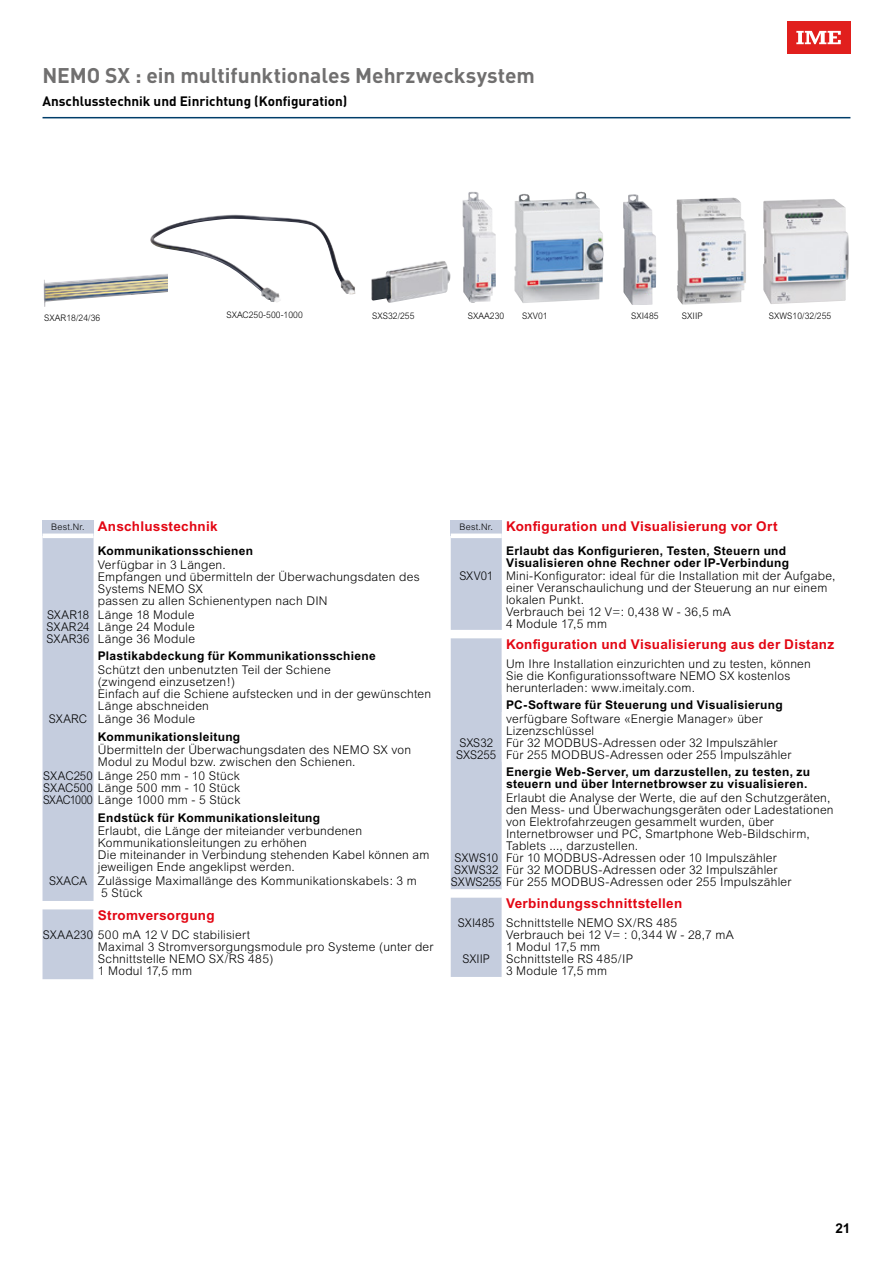
<style>
.page{position:relative;width:893px;height:1263px;background:#fff}
.page>*{position:absolute;margin:0;border:0;box-sizing:border-box;transform-origin:0 0}
.t1{font:700 21px "DIN Pro";letter-spacing:-.005em;color:#706f6f}
.t2{font:700 13.5px "Arial";letter-spacing:.02em;color:#e30613}
.t3{font:700 13.5px "DIN Pro";color:#000}
.t4{font:700 13.5px "Arial";color:#000}
.t5{font:300 12px/12px "Arial";letter-spacing:.02em;color:#000}
.t6{font:300 12px/12px "Arial";letter-spacing:.02em;color:#000;scale:.95 1}
.t7{font:700 12px/12px "Arial";letter-spacing:.025em;color:#000}
.t8{font:300 9px "Arial";letter-spacing:.01em;color:#000;scale:.95 1}
.s1{font-weight:300;font-size:9px;color:#000}
</style>
<div class="page">
<div style="left:787px;top:21px;width:63px;height:33px;background:#e11f1d"></div>
<svg style="left:796px;top:31px;width:45px;height:13px"></svg>
<img style="left:150px;top:217px;width:131px;height:85px">
<img style="left:44px;top:273px;width:124px;height:34px">
<div style="left:43px;top:538px;width:51px;height:363px;background:#c5cdde"></div>
<div style="left:43px;top:521px;width:51px;height:15px;background:#c5cdde"></div>
<div style="left:43px;top:533px;width:51px;height:5px;background:#fff"></div>
<div style="left:43px;top:909px;width:51px;height:70px;background:#c5cdde"></div>
<div style="left:451px;top:538px;width:51px;height:92px;background:#c5cdde"></div>
<div style="left:451px;top:521px;width:51px;height:15px;background:#c5cdde"></div>
<div style="left:451px;top:533px;width:51px;height:5px;background:#fff"></div>
<div style="left:451px;top:638px;width:51px;height:251px;background:#c5cdde"></div>
<div style="left:451px;top:898px;width:51px;height:79px;background:#c5cdde"></div>
<img style="left:371px;top:261px;width:80px;height:42px">
<img style="left:514px;top:192px;width:90px;height:111px">
<img style="left:462px;top:192px;width:34px;height:111px">
<img style="left:623px;top:194px;width:33px;height:111px">
<img style="left:763px;top:199px;width:86px;height:105px">
<img style="left:677px;top:198px;width:69px;height:107px">
<hr style="left:43px;top:117px;width:807px;height:1px;background:#003d6a">
<h1 class="t1" style="left:43px;top:61px;width:494px">NEMO SX : ein multifunktionales Mehrzwecksystem</h1>
<p class="t3" style="left:43px;top:92px;width:306px">Anschlusstechnik und Einrichtung (Konfiguration)</p>
<p class="t8" style="left:44px;top:313px;width:61px">SXAR18/24/36</p>
<p class="t8" style="left:226px;top:310px;width:82px">SXAC250-500-1000</p>
<p class="t8" style="left:468px;top:310px;width:40px">SXAA230</p>
<p class="t8" style="left:522px;top:310px;width:28px">SXV01</p>
<p class="t8" style="left:631px;top:310px;width:30px">SXI485</p>
<p class="t8" style="left:372px;top:310px;width:46px">SXS32/255</p>
<p class="t8" style="left:682px;top:310px;width:23px">SXIIP</p>
<p class="t8" style="left:769px;top:310px;width:67px">SXWS10/32/255</p>
<p class="t2" style="left:51px;top:519px;width:168px"><span class="s1">Best.Nr.</span> Anschlusstechnik</p>
<p class="t7" style="left:98px;top:545px;width:157px">Kommunikationsschienen</p>
<p class="t5" style="left:98px;top:558px;width:323px">Verfügbar in 3 Längen.<br>Empfangen und übermitteln der Überwachungsdaten des<br>Systems NEMO SX<br>passen zu allen Schienentypen nach DIN</p>
<p class="t6" style="left:47px;top:608px;width:158px;text-align:justify">SXAR18 Länge 18 Module SXAR24 Länge 24 Module SXAR36 Länge 36 Module</p>
<p class="t7" style="left:98px;top:650px;width:280px">Plastikabdeckung für Kommunikationsschiene</p>
<p class="t5" style="left:98px;top:663px;width:335px">Schützt den unbenutzten Teil der Schiene<br>(zwingend einzusetzen!)<br>Einfach auf die Schiene aufstecken und in der gewünschten Länge abschneiden</p>
<p class="t6" style="left:49px;top:713px;width:155px">SXARC Länge 36 Module</p>
<p class="t7" style="left:98px;top:730px;width:144px">Kommunikationsleitung</p>
<p class="t5" style="left:98px;top:744px;width:315px">Übermitteln der Überwachungsdaten des NEMO SX von<br>Modul zu Modul bzw. zwischen den Schienen.</p>
<p class="t6" style="left:43px;top:769px;width:209px;text-align:justify">SXAC250 Länge 250 mm - 10 Stück SXAC500 Länge 500 mm - 10 Stück SXAC1000 Länge 1000 mm - 5 Stück</p>
<p class="t7" style="left:98px;top:811px;width:224px">Endstück für Kommunikationsleitung</p>
<p class="t5" style="left:98px;top:825px;width:333px">Erlaubt, die Länge der miteiander verbundenen Kommunikationsleitungen zu erhöhen<br>Die miteinander in Verbindung stehenden Kabel können am jeweiligen Ende angeklipst werden.</p>
<p class="t6" style="left:101px;top:874px;width:334px;text-indent:-52px">SXACA Zulässige Maximallänge des Kommunikationskabels: 3 m<br>5 Stück</p>
<p class="t2" style="left:98px;top:907px;width:118px">Stromversorgung</p>
<p class="t6" style="left:98px;top:929px;width:355px;text-indent:-55px">SXAA230 500 mA 12 V DC stabilisiert<br>Maximal 3 Stromversorgungsmodule pro Systeme (unter der Schnittstelle NEMO SX/RS 485)<br>1 Modul 17,5 mm</p>
<p class="t2" style="left:459px;top:519px;width:320px"><span class="s1">Best.Nr.</span> Konfiguration und Visualisierung vor Ort</p>
<p class="t7" style="left:506px;top:545px;width:285px">Erlaubt das Konfigurieren, Testen, Steuern und<br>Visualisieren ohne Rechner oder IP-Verbindung</p>
<p class="t6" style="left:506px;top:569px;width:348px;text-indent:-47px">SXV01 Mini-Konfigurator: ideal für die Installation mit der Aufgabe, einer Veranschaulichung und der Steuerung an nur einem lokalen Punkt.<br>Verbrauch bei 12 V=: 0,438 W - 36,5 mA<br>4 Module 17,5 mm</p>
<p class="t2" style="left:506px;top:636px;width:330px">Konfiguration und Visualisierung aus der Distanz</p>
<p class="t5" style="left:506px;top:658px;width:306px">Um Ihre Installation einzurichten und zu testen, können<br>Sie die Konfigurationssoftware NEMO SX kostenlos herunterladen: www.imeitaly.com.</p>
<p class="t7" style="left:506px;top:699px;width:278px">PC-Software für Steuerung und Visualisierung</p>
<p class="t5" style="left:506px;top:712px;width:258px">verfügbare Software «Energie Manager» über</p>
<p class="t5" style="left:506px;top:724px;width:90px">Lizenzschlüssel</p>
<p class="t6" style="left:459px;top:736px;width:336px">SXS32 Für 32 MODBUS-Adressen oder 32 Impulszähler</p>
<p class="t6" style="left:456px;top:749px;width:354px">SXS255 Für 255 MODBUS-Adressen oder 255 Impulszähler</p>
<p class="t7" style="left:506px;top:766px;width:306px">Energie Web-Server, um darzustellen, zu testen, zu steuern und über Internetbrowser zu visualisieren.</p>
<p class="t5" style="left:506px;top:791px;width:326px">Erlaubt die Analyse der Werte, die auf den Schutzgeräten,</p>
<p class="t5" style="left:506px;top:803px;width:329px">den Mess- und Überwachungsgeräten oder Ladestationen</p>
<p class="t5" style="left:506px;top:815px;width:269px">von Elektrofahrzeugen gesammelt wurden, über</p>
<p class="t5" style="left:506px;top:827px;width:305px">Internetbrowser und PC, Smartphone Web-Bildschirm,</p>
<p class="t5" style="left:506px;top:839px;width:134px">Tablets ..., darzustellen.</p>
<p class="t6" style="left:454px;top:852px;width:341px">SXWS10 Für 10 MODBUS-Adressen oder 10 Impulszähler</p>
<p class="t6" style="left:454px;top:864px;width:342px">SXWS32 Für 32 MODBUS-Adressen oder 32 Impulszähler</p>
<p class="t6" style="left:451px;top:876px;width:360px">SXWS255 Für 255 MODBUS-Adressen oder 255 Impulszähler</p>
<p class="t2" style="left:506px;top:896px;width:178px">Verbindungsschnittstellen</p>
<p class="t6" style="left:458px;top:917px;width:232px">SXI485 Schnittstelle NEMO SX/RS 485</p>
<p class="t5" style="left:506px;top:929px;width:229px">Verbrauch bei 12 V= : 0,344 W - 28,7 mA</p>
<p class="t5" style="left:506px;top:941px;width:96px">1 Modul 17,5 mm</p>
<p class="t6" style="left:463px;top:953px;width:30px">SXIIP</p>
<p class="t5" style="left:506px;top:953px;width:129px">Schnittstelle RS 485/IP<br>3 Module 17,5 mm</p>
<p class="t4" style="left:835px;top:1220px;width:17px">21</p>
</div>
